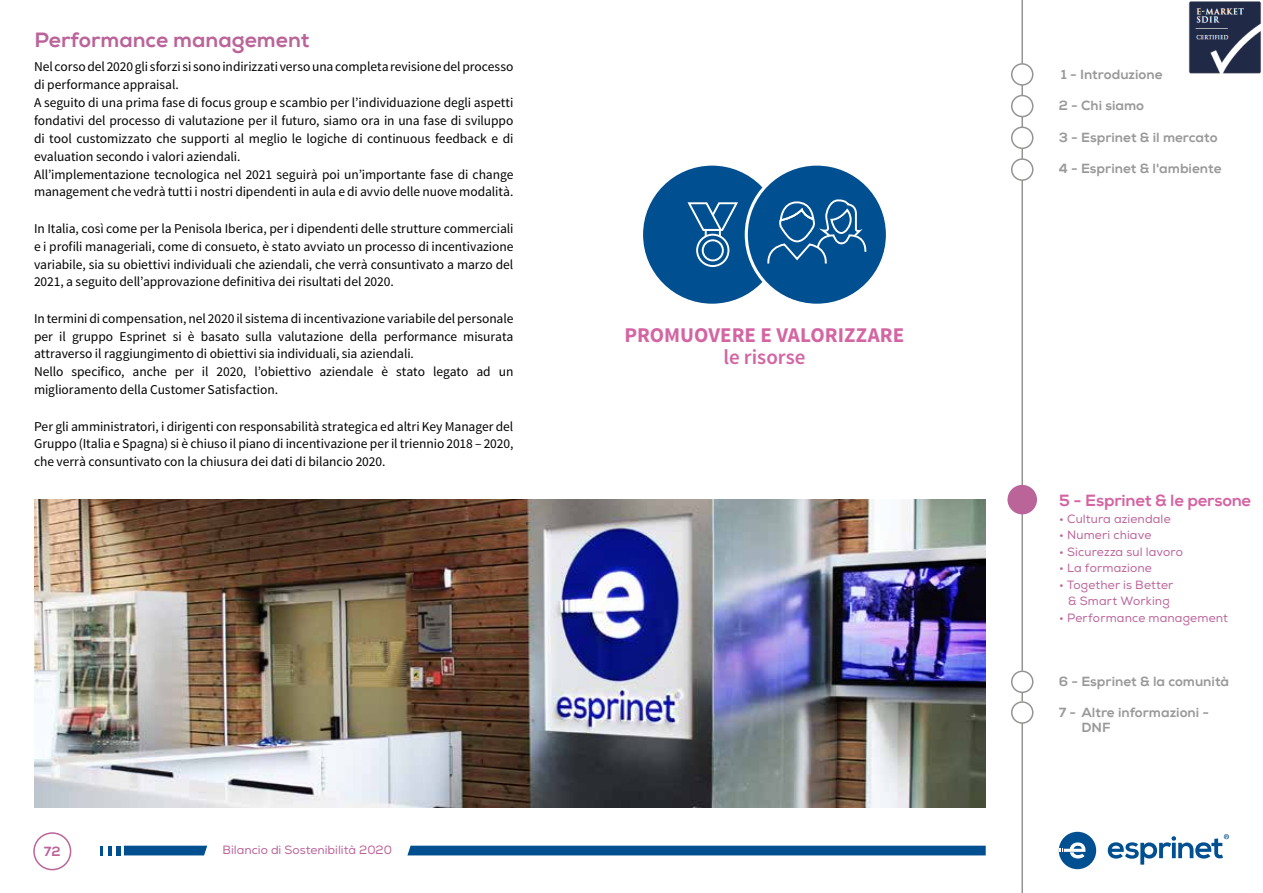
<style>
.page{position:relative;width:1263px;height:893px;background:#fff}
.page>*{position:absolute;margin:0;border:0;box-sizing:border-box;transform-origin:0 0}
.t1{font:700 21px "Source Sans Pro";color:#d365a3}
.t2{font:21px "Nexa X Bold";color:#bb6499}
.t3{font:600 21px "Source Sans Pro";color:#d365a3}
.t4{font:16.5px "Nexa X Bold";letter-spacing:-.015em;color:#d464a2}
.t5{font:13.5px/18px "Source Sans Pro";letter-spacing:-.005em;color:#000}
.t6{font:13.5px/15px "Nexa X Bold";color:#9a999a}
.t7{font:13.5px "Nexa X Bold";color:#bb6499}
.t8{font:12px/16.5px "Nexa";letter-spacing:.01em;color:#bc649a;text-align:center}
.t9{font:12px "Nexa";color:#bb6499}
</style>
<div class="page">
<hr style="left:1021px;top:180px;width:2px;height:491px;background:#969492">
<hr style="left:1021px;top:0;width:2px;height:64px;background:#969492">
<svg style="left:1021px;top:86px;width:2px;height:9px"></svg>
<svg style="left:1021px;top:117px;width:2px;height:10px"></svg>
<svg style="left:1021px;top:149px;width:2px;height:9px"></svg>
<svg style="left:1021px;top:693px;width:2px;height:8px"></svg>
<hr style="left:1021px;top:723px;width:2px;height:170px;background:#969492">
<div style="left:1011px;top:63px;width:22px;height:23px;border:2px solid #969492;border-radius:50%"></div>
<div style="left:1011px;top:95px;width:22px;height:22px;border:2px solid #969492;border-radius:50%"></div>
<div style="left:1011px;top:127px;width:22px;height:22px;border:2px solid #969492;border-radius:50%"></div>
<div style="left:1011px;top:158px;width:22px;height:23px;border:2px solid #969492;border-radius:50%"></div>
<div style="left:1007px;top:485px;width:30px;height:29px;background:#bb6499;border-radius:50%"></div>
<div style="left:1011px;top:670px;width:22px;height:23px;border:2px solid #969492;border-radius:50%"></div>
<div style="left:1011px;top:701px;width:22px;height:23px;border:2px solid #969492;border-radius:50%"></div>
<div style="left:33px;top:832px;width:38px;height:38px;border:2px solid #bb6499;border-radius:50%"></div>
<svg style="left:100px;top:846px;width:2px;height:9px"></svg>
<svg style="left:108px;top:846px;width:3px;height:9px"></svg>
<div style="left:116px;top:846px;width:5px;height:9px;background:#004f90"></div>
<svg style="left:124px;top:846px;width:83px;height:9px"></svg>
<div style="left:407px;top:846px;width:579px;height:9px;background:#004f90"></div>
<div style="left:1059px;top:832px;width:37px;height:37px;background:#004f90;border-radius:50%"></div>
<svg style="left:1059px;top:842px;width:26px;height:16px"></svg>
<svg style="left:1108px;top:834px;width:121px;height:31px"></svg>
<div style="left:641px;top:164px;width:142px;height:141px;background:#004f90;border-radius:50%"></div>
<div style="left:696px;top:234px;width:33px;height:33px;border:2px solid #fff;border-radius:50%"></div>
<svg style="left:702px;top:239px;width:22px;height:22px"></svg>
<div style="left:705px;top:229px;width:16px;height:9px;border:2px solid #fff"></div>
<svg style="left:687px;top:202px;width:51px;height:30px"></svg>
<div style="left:746px;top:164px;width:141px;height:141px;background:#004f90;border-radius:50%"></div>
<div style="left:745px;top:163px;width:144px;height:144px;border:3px solid #fff;border-radius:50%"></div>
<svg style="left:767px;top:199px;width:100px;height:65px"></svg>
<img style="left:34px;top:500px;width:952px;height:308px">
<img style="left:1188px;top:1px;width:74px;height:73px">
<h1 class="t2" style="left:34px;top:26px;width:276px">Performance management</h1>
<p class="t5" style="left:34px;top:57px;width:481px">Nel corso del 2020 gli sforzi si sono indirizzati verso una completa revisione del processo di performance appraisal.<br>A seguito di una prima fase di focus group e scambio per l’individuazione degli aspetti fondativi del processo di valutazione per il futuro, siamo ora in una fase di sviluppo di tool customizzato che supporti al meglio le logiche di continuous feedback e di evaluation secondo i valori aziendali.<br>All’implementazione tecnologica nel 2021 seguirà poi un’importante fase di change management che vedrà tutti i nostri dipendenti in aula e di avvio delle nuove modalità.</p>
<p class="t5" style="left:34px;top:219px;width:481px;text-align:justify">In Italia, così come per la Penisola Iberica, per i dipendenti delle strutture commerciali e i profili manageriali, come di consueto, è stato avviato un processo di incentivazione variabile, sia su obiettivi individuali che aziendali, che verrà consuntivato a marzo del 2021, a seguito dell’approvazione definitiva dei risultati del 2020.</p>
<p class="t5" style="left:34px;top:309px;width:481px">In termini di compensation, nel 2020 il sistema di incentivazione variabile del personale per il gruppo Esprinet si è basato sulla valutazione della performance misurata attraverso il raggiungimento di obiettivi sia individuali, sia aziendali.<br>Nello specifico, anche per il 2020, l’obiettivo aziendale è stato legato ad un miglioramento della Customer Satisfaction.</p>
<p class="t5" style="left:34px;top:417px;width:481px;text-align:justify">Per gli amministratori, i dirigenti con responsabilità strategica ed altri Key Manager del Gruppo (Italia e Spagna) si è chiuso il piano di incentivazione per il triennio 2018 – 2020, che verrà consuntivato con la chiusura dei dati di bilancio 2020.</p>
<h1 class="t1" style="left:625px;top:321px;width:281px">PROMUOVERE E VALORIZZARE</h1>
<h1 class="t3" style="left:723px;top:344px;width:84px">le risorse</h1>
<p class="t7" style="left:44px;top:843px;width:18px">72</p>
<p class="t9" style="left:223px;top:843px;width:171px">Bilancio di Sostenibilità 2020</p>
<p class="t6" style="left:1061px;top:67px;width:103px">1 - Introduzione</p>
<p class="t6" style="left:1059px;top:98px;width:87px">2 - Chi siamo</p>
<p class="t6" style="left:1059px;top:130px;width:160px">3 - Esprinet &amp; il mercato</p>
<p class="t6" style="left:1059px;top:161px;width:164px">4 - Esprinet &amp; l'ambiente</p>
<p class="t4" style="left:1059px;top:491px;width:193px">5 - Esprinet &amp; le persone</p>
<p class="t8" style="left:1059px;top:511px;width:113px">• Cultura aziendale</p>
<p class="t8" style="left:1059px;top:527px;width:94px">• Numeri chiave</p>
<p class="t8" style="left:1059px;top:544px;width:125px">• Sicurezza sul lavoro</p>
<p class="t8" style="left:1059px;top:560px;width:94px">• La formazione</p>
<p class="t8" style="left:1059px;top:577px;width:116px">• Together is Better &amp; Smart Working</p>
<p class="t8" style="left:1059px;top:610px;width:170px">• Performance management</p>
<p class="t6" style="left:1059px;top:674px;width:172px">6 - Esprinet &amp; la comunità</p>
<p class="t6" style="left:1081px;top:705px;width:129px;text-indent:-23px">7 - Altre informazioni -<br>DNF</p>
</div>
